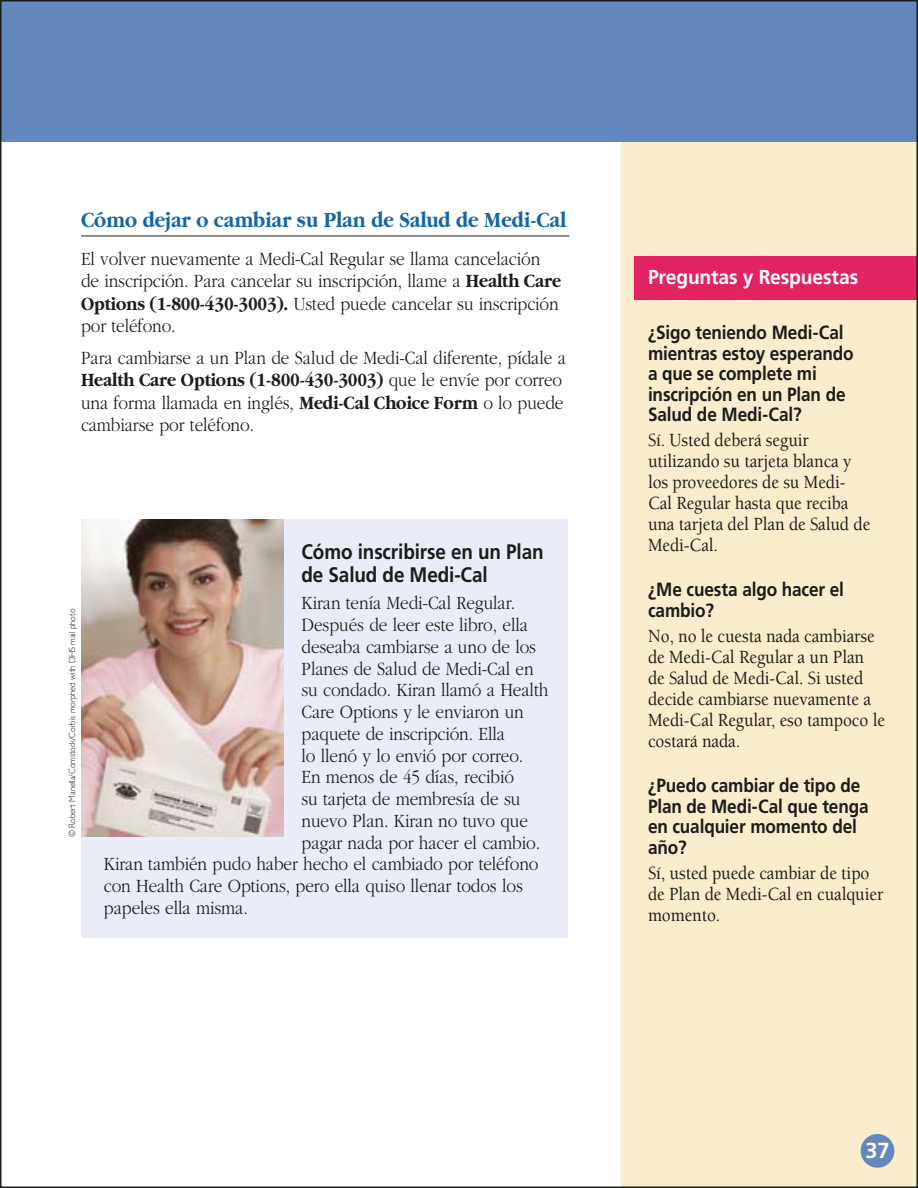
<style>
.page{position:relative;width:918px;height:1188px;background:#fff}
.page>*{position:absolute;margin:0;border:0;box-sizing:border-box;transform-origin:0 0}
.t1{font:700 22.5px "Garamond";color:#1566a7;scale:.89 1}
.t2{font:700 21.75px "Frutiger";color:#fff}
.t3{font:700 21px/23.2px "Frutiger";letter-spacing:-.005em;color:#1c1c1a;scale:.9 1}
.t4{font:700 20.25px "Frutiger";letter-spacing:-.005em;color:#fff;scale:.95 1}
.t5{font:300 19.5px/22.5px "Garamond";letter-spacing:-.005em;color:#1c1c1a;scale:.88 1}
.t6{font:500 19.2px/21px "Berkeley";letter-spacing:-.005em;color:#1c1c1a;scale:.9 1}
.t7{font:700 19.2px/20.5px "Frutiger";letter-spacing:-.01em;color:#1c1c1a;scale:.9 1}
.t8{font:300 9px "Gill Sans";letter-spacing:-.005em;color:#1c1c1a;scale:.95 1}
.s1{font-weight:700}
</style>
<div class="page">
<div style="left:621px;top:122px;width:297px;height:1066px;background:#faedcd"></div>
<div style="left:0;top:0;width:918px;height:142px;background:#6487be"></div>
<div style="left:81px;top:520px;width:486px;height:418px;background:#eaedf7"></div>
<img style="left:81px;top:520px;width:203px;height:317px">
<hr style="left:81px;top:236px;width:488px;height:1px;background:#1c1c1a">
<div style="left:634px;top:256px;width:284px;height:44px;background:#e12363"></div>
<div style="left:861px;top:1134px;width:33px;height:34px;background:#6487be;border-radius:50%"></div>
<p class="t1" style="left:81px;top:211px;width:547px">Cómo dejar o cambiar su Plan de Salud de Medi-Cal</p>
<p class="t5" style="left:81px;top:249px;width:547px">El volver nuevamente a Medi-Cal Regular se llama cancelación de inscripción. Para cancelar su inscripción, llame a <span class="s1">Health Care Options (1-800-430-3003).</span> Usted puede cancelar su inscripción por teléfono.</p>
<p class="t5" style="left:81px;top:348px;width:553px">Para cambiarse a un Plan de Salud de Medi-Cal diferente, pídale a <span class="s1">Health Care Options (1-800-430-3003)</span> que le envíe por correo una forma llamada en inglés, <span class="s1">Medi-Cal Choice Form</span> o lo puede cambiarse por teléfono.</p>
<p class="t8" style="left:69px;top:837px;width:242px;rotate:-90deg">© Robert Manella/Comstock/Corbis morphed with DHS mail photo</p>
<p class="t3" style="left:302px;top:542px;width:271px">Cómo inscribirse en un Plan de Salud de Medi-Cal</p>
<p class="t5" style="left:302px;top:593px;width:244px">Kiran tenía Medi-Cal Regular.</p>
<p class="t5" style="left:302px;top:615px;width:259px">Después de leer este libro, ella</p>
<p class="t5" style="left:302px;top:637px;width:268px">deseaba cambiarse a uno de los</p>
<p class="t5" style="left:302px;top:659px;width:265px">Planes de Salud de Medi-Cal en</p>
<p class="t5" style="left:302px;top:680px;width:282px">su condado. Kiran llamó a Health</p>
<p class="t5" style="left:302px;top:702px;width:254px">Care Options y le enviaron un</p>
<p class="t5" style="left:302px;top:724px;width:233px">paquete de inscripción. Ella</p>
<p class="t5" style="left:302px;top:746px;width:254px">lo llenó y lo envió por correo.</p>
<p class="t5" style="left:302px;top:767px;width:243px">En menos de 45 días, recibió</p>
<p class="t5" style="left:302px;top:789px;width:250px">su tarjeta de membresía de su</p>
<p class="t5" style="left:302px;top:811px;width:259px">nuevo Plan. Kiran no tuvo que</p>
<p class="t5" style="left:302px;top:833px;width:273px">pagar nada por hacer el cambio.</p>
<p class="t5" style="left:104px;top:854px;width:495px">Kiran también pudo haber hecho el cambiado por teléfono</p>
<p class="t5" style="left:104px;top:876px;width:478px">con Health Care Options, pero ella quiso llenar todos los</p>
<p class="t5" style="left:104px;top:898px;width:165px">papeles ella misma.</p>
<p class="t4" style="left:648px;top:269px;width:223px">Preguntas y Respuestas</p>
<p class="t7" style="left:648px;top:323px;width:230px">¿Sigo teniendo Medi-Cal mientras estoy esperando a que se complete mi inscripción en un Plan de<br>Salud de Medi-Cal?</p>
<p class="t6" style="left:648px;top:431px;width:249px">Sí. Usted deberá seguir utilizando su tarjeta blanca y los proveedores de su Medi-<br>Cal Regular hasta que reciba una tarjeta del Plan de Salud de<br>Medi-Cal.</p>
<p class="t7" style="left:648px;top:581px;width:219px">¿Me cuesta algo hacer el cambio?</p>
<p class="t6" style="left:648px;top:627px;width:265px">No, no le cuesta nada cambiarse de Medi-Cal Regular a un Plan de Salud de Medi-Cal. Si usted decide cambiarse nuevamente a<br>Medi-Cal Regular, eso tampoco le costará nada.</p>
<p class="t7" style="left:648px;top:777px;width:247px">¿Puedo cambiar de tipo de<br>Plan de Medi-Cal que tenga en cualquier momento del año?</p>
<p class="t6" style="left:648px;top:864px;width:263px">Sí, usted puede cambiar de tipo de Plan de Medi-Cal en cualquier momento.</p>
<p class="t2" style="left:866px;top:1142px;width:25px">37</p>
</div>
